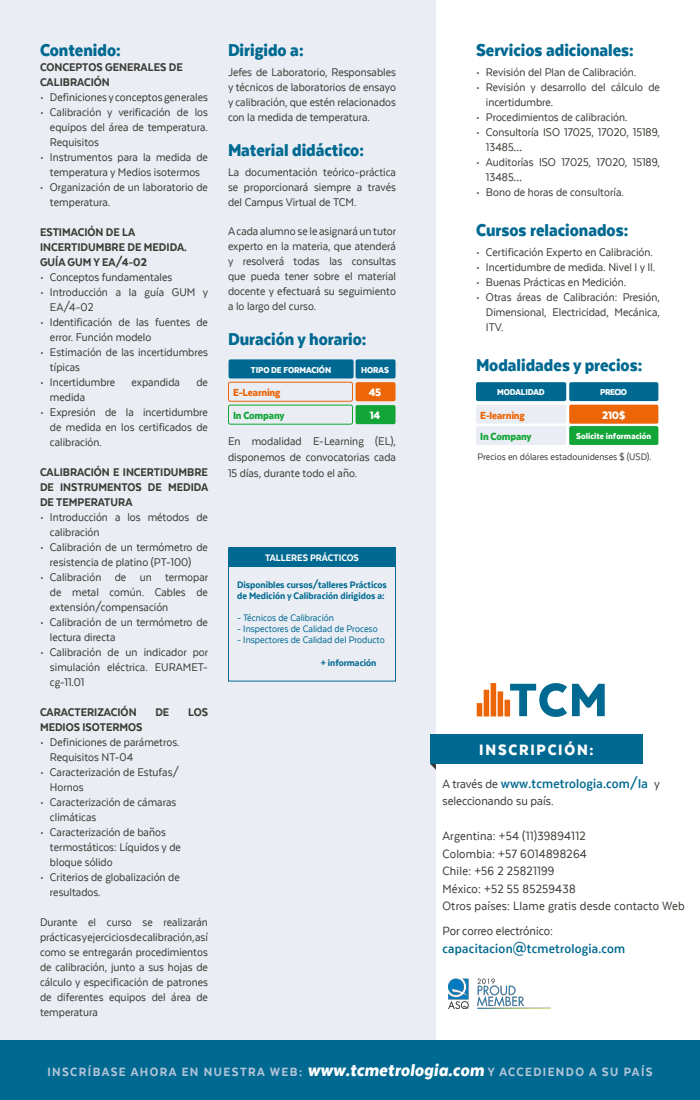
<style>
.page{position:relative;width:700px;height:1100px;background:#fff}
.page>*{position:absolute;margin:0;border:0;box-sizing:border-box;transform-origin:0 0}
.t1{font:900 20px "Texta Narrow";color:#006991}
.t2{font:900 17.5px "Texta Narrow";letter-spacing:.1em;color:#fff}
.t3{font:700 15px "Texta Narrow";letter-spacing:.015em;color:#006991}
.t4{font:14px/17.5px "Texta Narrow";letter-spacing:.015em;color:#3d3b36}
.t5{font:800 14px "Texta Narrow";letter-spacing:.1em;color:#b2c4d7}
.t6{font:14px "Texta Narrow";color:#3b3b36}
.t7{font:13px/15px "Texta Narrow";color:#3c3c37}
.t8{font:800 13px/15px "Texta Narrow";color:#3c3c37}
.t9{font:900 12.5px "Texta Narrow";letter-spacing:-.02em;color:#fff}
.t10{font:900 12px "Texta Narrow";letter-spacing:-.01em;color:#ec6608}
.t11{font:900 12px "Texta Narrow";letter-spacing:-.01em;color:#13a538}
.t12{font:11px "Texta Narrow";color:#006991}
.t13{font:800 11px/11px "Texta Narrow";color:#006991}
.t14{font:11px "Texta Narrow";color:#3c3c37}
.t15{font:800 11px "Texta Narrow";color:#fff}
.t16{font:900 10px "Texta Narrow";letter-spacing:-.01em;color:#fff}
.s1{font-weight:400;font-size:14px;color:#3b3b36}
.s2{font-weight:900;font-style:italic;font-size:20px;color:#fff}
</style>
<div class="page">
<div style="left:0;top:0;width:436px;height:1100px;background:#eaeef4"></div>
<div style="left:0;top:1040px;width:700px;height:60px;background:#006991"></div>
<div style="left:430px;top:734px;width:213px;height:30px;background:#006991"></div>
<svg style="left:430px;top:764px;width:6px;height:6px"></svg>
<svg style="left:477px;top:683px;width:128px;height:34px"></svg>
<div style="left:569px;top:405px;width:89px;height:19px;background:#ec6608;border-radius:2px"></div>
<div style="left:476px;top:405px;width:90px;height:19px;background:#eaeef4;border-radius:2px"></div>
<div style="left:569px;top:426px;width:89px;height:19px;background:#13a538;border-radius:2px"></div>
<div style="left:476px;top:426px;width:90px;height:19px;background:#eaeef4;border-radius:2px"></div>
<div style="left:476px;top:382px;width:90px;height:19px;background:#006991;border-radius:2px"></div>
<div style="left:569px;top:382px;width:89px;height:19px;background:#006991;border-radius:2px"></div>
<img style="left:448px;top:978px;width:103px;height:30px">
<div style="left:229px;top:359px;width:125px;height:19px;background:#006991;border-radius:2px"></div>
<div style="left:356px;top:359px;width:40px;height:19px;background:#006991;border-radius:2px"></div>
<div style="left:356px;top:382px;width:40px;height:19px;background:#ec6608;border-radius:2px"></div>
<div style="left:228px;top:382px;width:125px;height:20px;border:1px solid #ec6608;border-radius:2px"></div>
<div style="left:356px;top:405px;width:40px;height:19px;background:#13a538;border-radius:2px"></div>
<div style="left:228px;top:405px;width:125px;height:20px;border:1px solid #13a538;border-radius:2px"></div>
<div style="left:228px;top:547px;width:168px;height:135px;border:1px solid #006991"></div>
<div style="left:229px;top:547px;width:167px;height:20px;background:#006991"></div>
<h1 class="t1" style="left:40px;top:39px;width:82px">Contenido:</h1>
<p class="t8" style="left:40px;top:59px;width:144px">CONCEPTOS GENERALES DE<br>CALIBRACIÓN</p>
<p class="t7" style="left:40px;top:89px;width:169px">• Definiciones y conceptos generales</p>
<p class="t7" style="left:50px;top:104px;width:160px;text-align:justify;text-indent:-10px">• Calibración y verificación de los equipos del área de temperatura.<br>Requisitos</p>
<p class="t7" style="left:40px;top:149px;width:169px;text-align:center">• Instrumentos para la medida de temperatura y Medios isotermos</p>
<p class="t7" style="left:50px;top:179px;width:160px;text-indent:-10px">• Organización de un laboratorio de temperatura.</p>
<p class="t8" style="left:40px;top:224px;width:148px">ESTIMACIÓN DE LA<br>INCERTIDUMBRE DE MEDIDA.<br>GUÍA GUM Y EA/4-02</p>
<p class="t7" style="left:40px;top:269px;width:134px">• Conceptos fundamentales</p>
<p class="t7" style="left:50px;top:284px;width:160px;text-indent:-10px">• Introducción a la guía GUM y<br>EA/4-02</p>
<p class="t7" style="left:50px;top:314px;width:160px;text-indent:-10px">• Identificación de las fuentes de error. Función modelo</p>
<p class="t7" style="left:50px;top:344px;width:160px;text-indent:-10px">• Estimación de las incertidumbres típicas</p>
<p class="t7" style="left:40px;top:374px;width:77px">• Incertidumbre</p>
<p class="t7" style="left:132px;top:374px;width:50px">expandida</p>
<p class="t7" style="left:196px;top:374px;width:13px">de</p>
<p class="t7" style="left:50px;top:389px;width:37px">medida</p>
<p class="t7" style="left:50px;top:404px;width:160px;text-align:justify;text-indent:-10px">• Expresión de la incertidumbre de medida en los certificados de calibración.</p>
<p class="t8" style="left:40px;top:464px;width:170px;text-align:justify">CALIBRACIÓN E INCERTIDUMBRE DE INSTRUMENTOS DE MEDIDA DE TEMPERATURA</p>
<p class="t7" style="left:50px;top:509px;width:159px;text-indent:-10px">• Introducción a los métodos de calibración</p>
<p class="t7" style="left:40px;top:539px;width:170px;text-align:center">• Calibración de un termómetro de resistencia de platino (PT-100)</p>
<p class="t7" style="left:50px;top:569px;width:160px;text-align:justify;text-indent:-10px">• Calibración de un termopar de metal común. Cables de extensión/compensación</p>
<p class="t7" style="left:50px;top:614px;width:160px;text-indent:-10px">• Calibración de un termómetro de lectura directa</p>
<p class="t7" style="left:50px;top:644px;width:160px;text-align:justify;text-indent:-10px">• Calibración de un indicador por simulación eléctrica. EURAMET&shy;cg-11.01</p>
<p class="t8" style="left:40px;top:704px;width:98px">CARACTERIZACIÓN</p>
<p class="t8" style="left:155px;top:704px;width:15px">DE</p>
<p class="t8" style="left:188px;top:704px;width:21px">LOS</p>
<p class="t8" style="left:40px;top:719px;width:104px">MEDIOS ISOTERMOS</p>
<p class="t7" style="left:50px;top:734px;width:131px;text-indent:-10px">• Definiciones de parámetros.<br>Requisitos NT-04</p>
<p class="t7" style="left:50px;top:764px;width:131px;text-indent:-10px">• Caracterización de Estufas/<br>Hornos</p>
<p class="t7" style="left:50px;top:794px;width:128px;text-indent:-10px">• Caracterización de cámaras climáticas</p>
<p class="t7" style="left:50px;top:824px;width:132px;text-indent:-10px">• Caracterización de baños termostáticos: Líquidos y de bloque sólido</p>
<p class="t7" style="left:50px;top:869px;width:131px;text-indent:-10px">• Criterios de globalización de resultados.</p>
<p class="t7" style="left:40px;top:914px;width:170px;text-align:justify">Durante el curso se realizarán prácticas y ejercicios de calibración, así como se entregarán procedimientos de calibración, junto a sus hojas de cálculo y especificación de patrones de diferentes equipos del área de temperatura</p>
<h1 class="t1" style="left:228px;top:39px;width:77px">Dirigido a:</h1>
<p class="t7" style="left:228px;top:64px;width:170px;text-align:justify">Jefes de Laboratorio, Responsables y técnicos de laboratorios de ensayo y calibración, que estén relacionados con la medida de temperatura.</p>
<h1 class="t1" style="left:228px;top:139px;width:138px">Material didáctico:</h1>
<p class="t7" style="left:228px;top:164px;width:170px;text-align:justify">La documentación teórico-práctica se proporcionará siempre a través del Campus Virtual de TCM.</p>
<p class="t7" style="left:228px;top:223px;width:170px;text-align:justify">A cada alumno se le asignará un tutor experto en la materia, que atenderá y resolverá todas las consultas que pueda tener sobre el material docente y efectuará su seguimiento a lo largo del curso.</p>
<h1 class="t1" style="left:228px;top:328px;width:140px">Duración y horario:</h1>
<p class="t16" style="left:251px;top:364px;width:82px">TIPO DE FORMACIÓN</p>
<p class="t16" style="left:361px;top:364px;width:29px">HORAS</p>
<p class="t10" style="left:233px;top:386px;width:49px">E-Learning</p>
<p class="t9" style="left:369px;top:386px;width:14px">45</p>
<p class="t11" style="left:233px;top:409px;width:53px">In Company</p>
<p class="t9" style="left:370px;top:409px;width:12px">14</p>
<p class="t7" style="left:228px;top:433px;width:170px;line-height:16px;text-align:justify">En modalidad E-Learning (EL), disponemos de convocatorias cada 15 días, durante todo el año.</p>
<p class="t15" style="left:265px;top:552px;width:95px">TALLERES PRÁCTICOS</p>
<p class="t13" style="left:237px;top:579px;width:151px">Disponibles cursos/talleres Prácticos de Medición y Calibración dirigidos a:</p>
<p class="t12" style="left:237px;top:612px;width:98px">- Técnicos de Calibración</p>
<p class="t12" style="left:237px;top:623px;width:142px">- Inspectores de Calidad de Proceso</p>
<p class="t12" style="left:237px;top:634px;width:149px">- Inspectores de Calidad del Producto</p>
<p class="t13" style="left:321px;top:657px;width:57px">+ información</p>
<h1 class="t1" style="left:476px;top:39px;width:159px">Servicios adicionales:</h1>
<p class="t7" style="left:476px;top:64px;width:162px">• Revisión del Plan de Calibración.</p>
<p class="t7" style="left:486px;top:79px;width:176px;text-indent:-10px">• Revisión y desarrollo del cálculo de incertidumbre.</p>
<p class="t7" style="left:476px;top:109px;width:153px">• Procedimientos de calibración.</p>
<p class="t7" style="left:486px;top:124px;width:176px;text-indent:-10px">• Consultoría ISO 17025, 17020, 15189,<br>13485…</p>
<p class="t7" style="left:486px;top:154px;width:176px;text-indent:-10px">• Auditorías ISO 17025, 17020, 15189,<br>13485…</p>
<p class="t7" style="left:476px;top:184px;width:149px">• Bono de horas de consultoría.</p>
<h1 class="t1" style="left:476px;top:219px;width:154px">Cursos relacionados:</h1>
<p class="t7" style="left:476px;top:244px;width:178px">• Certificación Experto en Calibración.</p>
<p class="t7" style="left:476px;top:259px;width:181px">• Incertidumbre de medida. Nivel I y II.</p>
<p class="t7" style="left:476px;top:274px;width:152px">• Buenas Prácticas en Medición.</p>
<p class="t7" style="left:486px;top:289px;width:176px;text-align:justify;text-indent:-10px">• Otras áreas de Calibración: Presión, Dimensional, Electricidad, Mecánica, ITV.</p>
<h1 class="t1" style="left:476px;top:354px;width:168px">Modalidades y precios:</h1>
<p class="t16" style="left:497px;top:387px;width:49px">MODALIDAD</p>
<p class="t16" style="left:600px;top:387px;width:28px">PRECIO</p>
<p class="t10" style="left:480px;top:409px;width:46px">E-learning</p>
<p class="t9" style="left:602px;top:409px;width:25px">210$</p>
<p class="t11" style="left:480px;top:430px;width:53px">In Company</p>
<p class="t16" style="left:576px;top:431px;width:77px">Solicite información</p>
<p class="t14" style="left:477px;top:451px;width:175px">Precios en dólares estadounidenses $ (USD).</p>
<h2 class="t2" style="left:479px;top:740px;width:116px">INSCRIPCIÓN:</h2>
<p class="t3" style="left:442px;top:776px;width:219px"><span class="s1">A través de</span> www.tcmetrologia.com/la <span class="s1">y</span></p>
<p class="t6" style="left:442px;top:794px;width:113px">seleccionando su país.</p>
<p class="t4" style="left:442px;top:827px;width:244px">Argentina: +54 (11)39894112<br>Colombia: +57 6014898264<br>Chile: +56 2 25821199<br>México: +52 55 85259438<br>Otros países: Llame gratis desde contacto Web</p>
<p class="t6" style="left:442px;top:924px;width:112px">Por correo electrónico:</p>
<p class="t3" style="left:443px;top:941px;width:184px">capacitacion@tcmetrologia.com</p>
<p class="t5" style="left:47px;top:1064px;width:607px">INSCRÍBASE AHORA EN NUESTRA WEB: <span class="s2">www.tcmetrologia.com</span> Y ACCEDIENDO A SU PAÍS</p>
</div>
